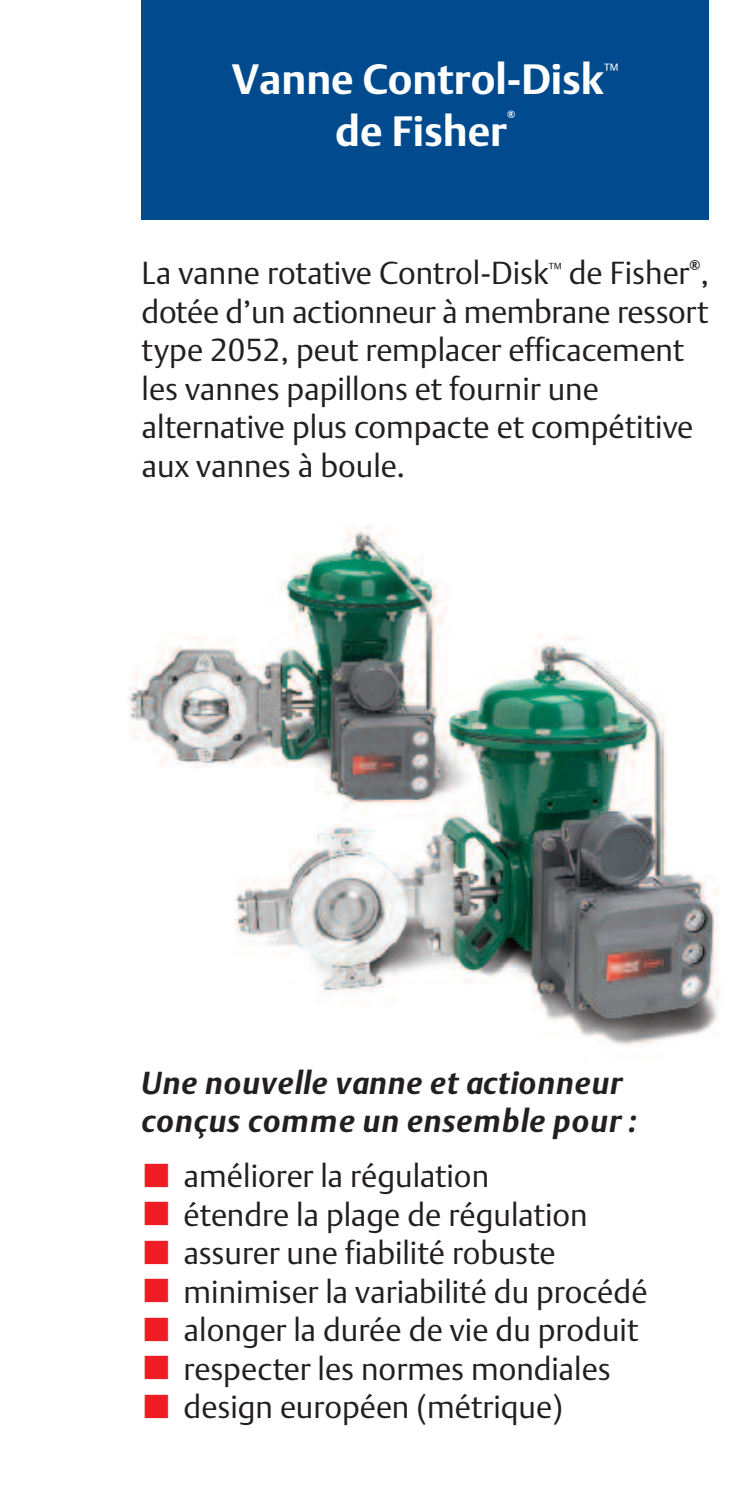
<style>
.page{position:relative;width:756px;height:1512px;background:#fff}
.page>*{position:absolute;margin:0;border:0;box-sizing:border-box;transform-origin:0 0}
.t1{font:700 42px "DTL Argo T";color:#fff}
.t2{font:31.5px/38.5px "DTL Argo T Light";color:#231f20}
.t3{font:italic 700 31.5px/38.5px "DTL Argo T";letter-spacing:.03em;color:#231f20}
.t4{font:17.5px "DTL Argo T Light";color:#fff}
.t5{font:700 14px "DTL Argo T";color:#231f20}
.t6{font:700 10.5px "DTL Argo T";color:#fff}
</style>
<div class="page">
<img style="left:128px;top:526px;width:592px;height:520px">
<div style="left:142px;top:0;width:567px;height:220px;background:#004a8d"></div>
<h1 class="t1" style="left:232px;top:55px;width:374px">Vanne Control-Disk</h1>
<p class="t4" style="left:604px;top:60px;width:16px">™</p>
<h1 class="t1" style="left:335px;top:107px;width:173px">de Fisher</h1>
<p class="t6" style="left:507px;top:109px;width:10px">®</p>
<p class="t2" style="left:142px;top:254px;width:569px">La vanne rotative Control-Disk<sup>™</sup> de Fisher ,</p>
<p class="t5" style="left:689px;top:257px;width:12px">®</p>
<p class="t2" style="left:142px;top:293px;width:568px">dotée d’un actionneur à membrane ressort type 2052, peut remplacer efficacement les vannes papillons et fournir une alternative plus compacte et compétitive aux vannes à boule.</p>
<p class="t3" style="left:142px;top:1064px;width:497px">Une nouvelle vanne et actionneur conçus comme un ensemble pour :</p>
<p class="t2" style="left:184px;top:1157px;width:466px">améliorer la régulation<br>étendre la plage de régulation assurer une fiabilité robuste minimiser la variabilité du procédé alonger la durée de vie du produit respecter les normes mondiales design européen (métrique)</p>
</div>
